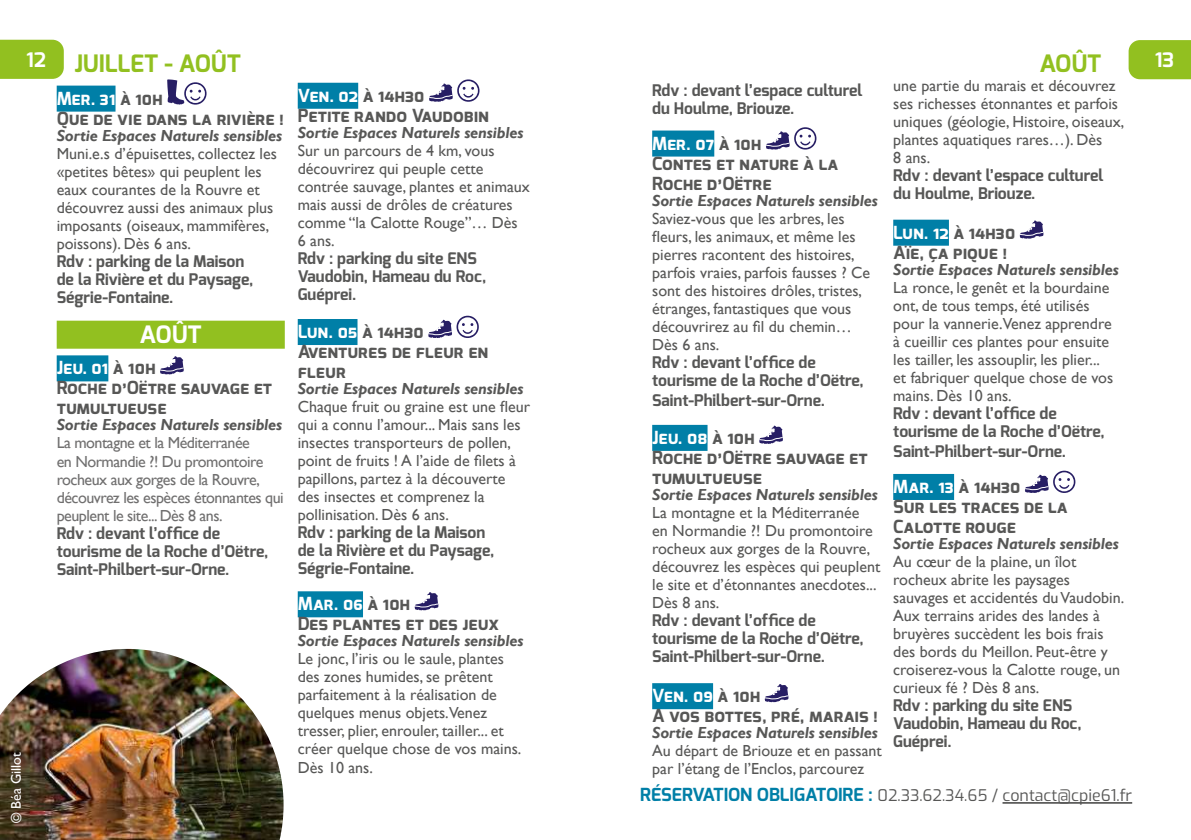
<style>
.page{position:relative;width:1191px;height:840px;background:#fff}
.page>*{position:absolute;margin:0;border:0;box-sizing:border-box;transform-origin:0 0}
.t1{font:700 24px "Exo";color:#92c020}
.t2{font:700 24px "Exo";color:#fff}
.t3{font:700 20px "Exo";color:#fff}
.t4{font:700 18px/20px "Exo";color:#575756}
.t5{font:16px/18px "Gill Sans";color:#575756}
.t6{font:700 16px/18px "Exo";color:#575756}
.t7{font:italic 700 16px "Gill Sans";letter-spacing:-.01em;color:#575756}
.t8{font:16px/18px "Gill Sans";letter-spacing:-.03em;color:#706f6f}
.t9{font:16px "Exo";color:#575756}
.t10{font:14px "Gill Sans";color:#fff}
.s1{color:#fff}
.s2{font-weight:700;font-size:18px;color:#007fa7}
</style>
<div class="page">
<div style="left:0;top:40px;width:64px;height:39px;background:#92c020"></div>
<div style="left:1128px;top:40px;width:63px;height:39px;background:#92c020"></div>
<div style="left:57px;top:86px;width:58px;height:26px;background:#007fa7"></div>
<div style="left:57px;top:320px;width:228px;height:28px;background:#92c020"></div>
<div style="left:57px;top:355px;width:51px;height:26px;background:#007fa7"></div>
<svg style="left:167px;top:79px;width:39px;height:26px"></svg>
<svg style="left:160px;top:356px;width:24px;height:18px"></svg>
<div style="left:652px;top:130px;width:62px;height:26px;background:#007fa7"></div>
<div style="left:652px;top:424px;width:55px;height:26px;background:#007fa7"></div>
<div style="left:652px;top:682px;width:61px;height:26px;background:#007fa7"></div>
<svg style="left:766px;top:127px;width:50px;height:22px"></svg>
<svg style="left:759px;top:425px;width:24px;height:18px"></svg>
<svg style="left:764px;top:684px;width:25px;height:17px"></svg>
<div style="left:298px;top:83px;width:60px;height:26px;background:#007fa7"></div>
<div style="left:298px;top:319px;width:59px;height:26px;background:#007fa7"></div>
<div style="left:298px;top:591px;width:65px;height:26px;background:#007fa7"></div>
<svg style="left:429px;top:79px;width:50px;height:23px"></svg>
<svg style="left:428px;top:315px;width:51px;height:23px"></svg>
<svg style="left:414px;top:592px;width:25px;height:18px"></svg>
<div style="left:893px;top:219px;width:56px;height:26px;background:#007fa7"></div>
<div style="left:893px;top:473px;width:61px;height:26px;background:#007fa7"></div>
<svg style="left:1019px;top:220px;width:24px;height:18px"></svg>
<svg style="left:1025px;top:470px;width:50px;height:22px"></svg>
<img style="left:0;top:648px;width:283px;height:191px">
<hr style="left:1002px;top:801px;width:130px;height:2px;background:#575756">
<h1 class="t1" style="left:74px;top:48px;width:168px">JUILLET - AOÛT</h1>
<h1 class="t1" style="left:1039px;top:48px;width:64px">AOÛT</h1>
<p class="t3" style="left:27px;top:46px;width:21px">12</p>
<p class="t3" style="left:1155px;top:47px;width:21px">13</p>
<p class="t4" style="left:57px;top:88px;width:229px"><span class="s1">Mer. 31</span> à 10h<br>Que de vie dans la rivière !</p>
<p class="t7" style="left:57px;top:126px;width:227px">Sortie Espaces Naturels sensibles</p>
<p class="t5" style="left:57px;top:144px;width:222px">Muni.e.s d’épuisettes, collectez les «petites bêtes» qui peuplent les eaux courantes de la Rouvre et découvrez aussi des animaux plus imposants (oiseaux, mammifères, poissons). Dès 6 ans.</p>
<p class="t6" style="left:57px;top:252px;width:198px">Rdv : parking de la Maison de la Rivière et du Paysage,<br>Ségrie-Fontaine.</p>
<h1 class="t2" style="left:140px;top:319px;width:64px">AOÛT</h1>
<p class="t4" style="left:57px;top:358px;width:217px"><span class="s1">Jeu. 01</span> à 10h<br>Roche d’Oëtre sauvage et tumultueuse</p>
<p class="t7" style="left:57px;top:415px;width:227px">Sortie Espaces Naturels sensibles</p>
<p class="t8" style="left:57px;top:434px;width:228px">La montagne et la Méditerranée<br>en Normandie ?! Du promontoire rocheux aux gorges de la Rouvre, découvrez les espèces étonnantes qui peuplent le site... Dès 8 ans.</p>
<p class="t6" style="left:57px;top:523px;width:213px">Rdv : devant l’office de tourisme de la Roche d’Oëtre,<br>Saint-Philbert-sur-Orne.</p>
<p class="t5" style="left:893px;top:76px;width:233px">une partie du marais et découvrez ses richesses étonnantes et parfois uniques (géologie, Histoire, oiseaux, plantes aquatiques rares…). Dès<br>8 ans.</p>
<p class="t6" style="left:893px;top:166px;width:212px">Rdv : devant l’espace culturel du Houlme, Briouze.</p>
<p class="t4" style="left:893px;top:222px;width:123px"><span class="s1">Lun. 12</span> à 14h30<br>Aïe, ça pique !</p>
<p class="t7" style="left:893px;top:260px;width:227px">Sortie Espaces Naturels sensibles</p>
<p class="t5" style="left:893px;top:278px;width:221px">La ronce, le genêt et la bourdaine ont, de tous temps, été utilisés pour la vannerie.Venez apprendre à cueillir ces plantes pour ensuite les tailler, les assouplir, les plier... et fabriquer quelque chose de vos mains. Dès 10 ans.</p>
<p class="t6" style="left:893px;top:404px;width:213px">Rdv : devant l’office de tourisme de la Roche d’Oëtre,</p>
<p class="t6" style="left:893px;top:442px;width:174px">Saint-Philbert-sur-Orne.</p>
<p class="t4" style="left:893px;top:476px;width:176px"><span class="s1">Mar. 13</span> à 14h30<br>Sur les traces de la<br>Calotte rouge</p>
<p class="t7" style="left:893px;top:534px;width:227px">Sortie Espaces Naturels sensibles</p>
<p class="t5" style="left:893px;top:552px;width:232px">Au cœur de la plaine, un îlot rocheux abrite les paysages sauvages et accidentés du Vaudobin.<br>Aux terrains arides des landes à bruyères succèdent les bois frais des bords du Meillon. Peut-être y croiserez-vous la Calotte rouge, un curieux fé ? Dès 8 ans.</p>
<p class="t6" style="left:893px;top:696px;width:190px">Rdv : parking du site ENS<br>Vaudobin, Hameau du Roc,<br>Guéprei.</p>
<p class="t6" style="left:652px;top:81px;width:212px">Rdv : devant l’espace culturel du Houlme, Briouze.</p>
<p class="t4" style="left:652px;top:133px;width:188px"><span class="s1">Mer. 07</span> à 10h<br>Contes et nature à la<br>Roche d’Oëtre</p>
<p class="t7" style="left:652px;top:191px;width:227px">Sortie Espaces Naturels sensibles</p>
<p class="t5" style="left:652px;top:209px;width:219px">Saviez-vous que les arbres, les fleurs, les animaux, et même les pierres racontent des histoires, parfois vraies, parfois fausses ? Ce sont des histoires drôles, tristes, étranges, fantastiques que vous découvrirez au fil du chemin…<br>Dès 6 ans.</p>
<p class="t6" style="left:652px;top:353px;width:213px">Rdv : devant l’office de tourisme de la Roche d’Oëtre,</p>
<p class="t6" style="left:652px;top:391px;width:174px">Saint-Philbert-sur-Orne.</p>
<p class="t4" style="left:652px;top:427px;width:217px"><span class="s1">Jeu. 08</span> à 10h<br>Roche d’Oëtre sauvage et tumultueuse</p>
<p class="t7" style="left:652px;top:485px;width:227px">Sortie Espaces Naturels sensibles</p>
<p class="t5" style="left:652px;top:503px;width:230px">La montagne et la Méditerranée<br>en Normandie ?! Du promontoire rocheux aux gorges de la Rouvre, découvrez les espèces qui peuplent le site et d’étonnantes anecdotes...<br>Dès 8 ans.</p>
<p class="t6" style="left:652px;top:611px;width:213px">Rdv : devant l’office de tourisme de la Roche d’Oëtre,<br>Saint-Philbert-sur-Orne.</p>
<p class="t4" style="left:652px;top:685px;width:227px"><span class="s1">Ven. 09</span> à 10h<br>A vos bottes, pré, marais !</p>
<p class="t7" style="left:652px;top:723px;width:227px">Sortie Espaces Naturels sensibles</p>
<p class="t5" style="left:652px;top:741px;width:231px">Au départ de Briouze et en passant par l’étang de l’Enclos, parcourez</p>
<p class="t4" style="left:298px;top:85px;width:193px"><span class="s1">Ven. 02</span> à 14h30<br>Petite rando Vaudobin</p>
<p class="t7" style="left:298px;top:123px;width:227px">Sortie Espaces Naturels sensibles</p>
<p class="t5" style="left:298px;top:142px;width:234px">Sur un parcours de 4 km, vous découvrirez qui peuple cette contrée sauvage, plantes et animaux mais aussi de drôles de créatures comme “la Calotte Rouge”… Dès<br>6 ans.</p>
<p class="t6" style="left:298px;top:249px;width:190px">Rdv : parking du site ENS<br>Vaudobin, Hameau du Roc,<br>Guéprei.</p>
<p class="t4" style="left:298px;top:321px;width:192px"><span class="s1">Lun. 05</span> à 14h30<br>Aventures de fleur en fleur</p>
<p class="t7" style="left:298px;top:379px;width:227px">Sortie Espaces Naturels sensibles</p>
<p class="t5" style="left:298px;top:398px;width:234px">Chaque fruit ou graine est une fleur qui a connu l’amour... Mais sans les insectes transporteurs de pollen, point de fruits ! A l’aide de filets à papillons, partez à la découverte des insectes et comprenez la pollinisation. Dès 6 ans.</p>
<p class="t6" style="left:298px;top:523px;width:198px">Rdv : parking de la Maison de la Rivière et du Paysage,<br>Ségrie-Fontaine.</p>
<p class="t4" style="left:298px;top:593px;width:203px"><span class="s1">Mar. 06</span> à 10h<br>Des plantes et des jeux</p>
<p class="t7" style="left:298px;top:631px;width:227px">Sortie Espaces Naturels sensibles</p>
<p class="t5" style="left:298px;top:650px;width:225px">Le jonc, l’iris ou le saule, plantes des zones humides, se prêtent parfaitement à la réalisation de quelques menus objets.Venez tresser, plier, enrouler, tailler... et créer quelque chose de vos mains.<br>Dès 10 ans.</p>
<p class="t10" style="left:8px;top:822px;width:72px;rotate:-90deg">© Béa Gillot</p>
<p class="t10" style="left:3px;top:822px;width:70px;rotate:-90deg">© M. Ricaud</p>
<p class="t9" style="left:640px;top:783px;width:493px"><span class="s2">RÉSERVATION OBLIGATOIRE :</span> 02.33.62.34.65 / contact@cpie61.fr</p>
</div>
